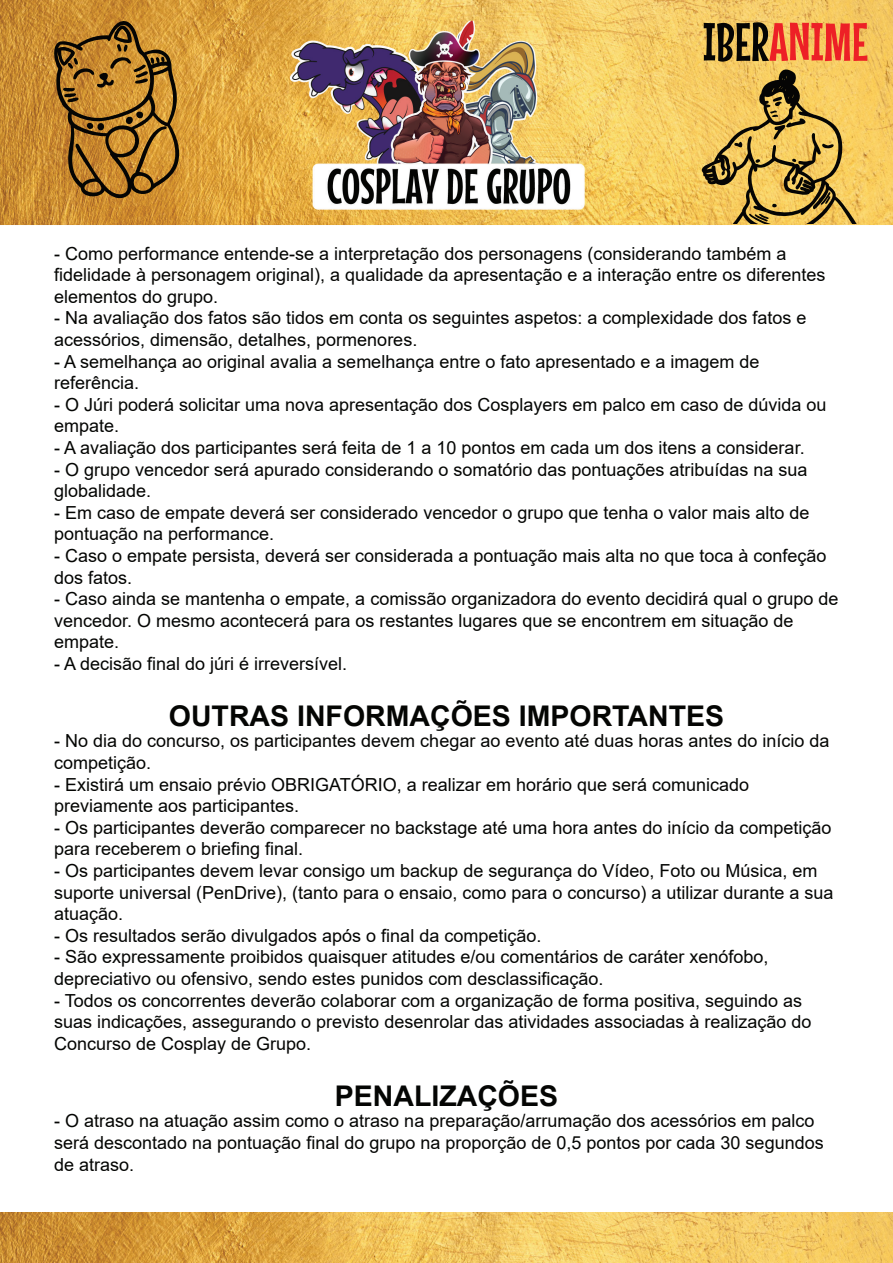
<style>
.page{position:relative;width:893px;height:1263px;background:#fff}
.page>*{position:absolute;margin:0;border:0;box-sizing:border-box;transform-origin:0 0}
.t1{font:54px "Mouse Memoirs";color:#ed2026}
.t2{font:700 28.5px "Arial";color:#040503}
.t3{font:18px/21.6px "Arial";color:#040503}
.s1{color:#050504}
</style>
<div class="page">
<img style="left:0;top:0;width:893px;height:225px">
<img style="left:0;top:1212px;width:893px;height:51px">
<img style="left:289px;top:15px;width:301px;height:195px">
<svg style="left:51px;top:18px;width:131px;height:181px;background:#a57429"></svg>
<svg style="left:702px;top:69px;width:163px;height:155px;background:#c8a64f"></svg>
<h1 class="t1" style="left:703px;top:10px;width:167px"><span class="s1">IBER</span>ANIME</h1>
<p class="t3" style="left:54px;top:242px;width:773px">- Como performance entende-se a interpretação dos personagens (considerando também a fidelidade à personagem original), a qualidade da apresentação e a interação entre os diferentes elementos do grupo.</p>
<p class="t3" style="left:54px;top:307px;width:754px">- Na avaliação dos fatos são tidos em conta os seguintes aspetos: a complexidade dos fatos e acessórios, dimensão, detalhes, pormenores.</p>
<p class="t3" style="left:54px;top:350px;width:707px">- A semelhança ao original avalia a semelhança entre o fato apresentado e a imagem de referência.</p>
<p class="t3" style="left:54px;top:394px;width:774px">- O Júri poderá solicitar uma nova apresentação dos Cosplayers em palco em caso de dúvida ou empate.</p>
<p class="t3" style="left:54px;top:437px;width:752px">- A avaliação dos participantes será feita de 1 a 10 pontos em cada um dos itens a considerar.</p>
<p class="t3" style="left:54px;top:458px;width:755px">- O grupo vencedor será apurado considerando o somatório das pontuações atribuídas na sua globalidade.</p>
<p class="t3" style="left:54px;top:502px;width:757px">- Em caso de empate deverá ser considerado vencedor o grupo que tenha o valor mais alto de pontuação na performance.</p>
<p class="t3" style="left:54px;top:545px;width:774px">- Caso o empate persista, deverá ser considerada a pontuação mais alta no que toca à confeção dos fatos.</p>
<p class="t3" style="left:54px;top:588px;width:786px">- Caso ainda se mantenha o empate, a comissão organizadora do evento decidirá qual o grupo de vencedor. O mesmo acontecerá para os restantes lugares que se encontrem em situação de empate.</p>
<p class="t3" style="left:54px;top:653px;width:295px">- A decisão final do júri é irreversível.</p>
<h2 class="t2" style="left:169px;top:696px;width:557px">OUTRAS INFORMAÇÕES IMPORTANTES</h2>
<p class="t3" style="left:54px;top:730px;width:777px">- No dia do concurso, os participantes devem chegar ao evento até duas horas antes do início da competição.</p>
<p class="t3" style="left:54px;top:773px;width:696px">- Existirá um ensaio prévio OBRIGATÓRIO, a realizar em horário que será comunicado previamente aos participantes.</p>
<p class="t3" style="left:54px;top:817px;width:779px">- Os participantes deverão comparecer no backstage até uma hora antes do início da competição para receberem o briefing final.</p>
<p class="t3" style="left:54px;top:860px;width:781px">- Os participantes devem levar consigo um backup de segurança do Vídeo, Foto ou Música, em suporte universal (PenDrive), (tanto para o ensaio, como para o concurso) a utilizar durante a sua atuação.</p>
<p class="t3" style="left:54px;top:925px;width:489px">- Os resultados serão divulgados após o final da competição.</p>
<p class="t3" style="left:54px;top:946px;width:716px">- São expressamente proibidos quaisquer atitudes e/ou comentários de caráter xenófobo, depreciativo ou ofensivo, sendo estes punidos com desclassificação.</p>
<p class="t3" style="left:54px;top:989px;width:759px">- Todos os concorrentes deverão colaborar com a organização de forma positiva, seguindo as suas indicações, assegurando o previsto desenrolar das atividades associadas à realização do<br>Concurso de Cosplay de Grupo.</p>
<h2 class="t2" style="left:335px;top:1075px;width:225px">PENALIZAÇÕES</h2>
<p class="t3" style="left:54px;top:1110px;width:771px">- O atraso na atuação assim como o atraso na preparação/arrumação dos acessórios em palco será descontado na pontuação final do grupo na proporção de 0,5 pontos por cada 30 segundos de atraso.</p>
</div>
